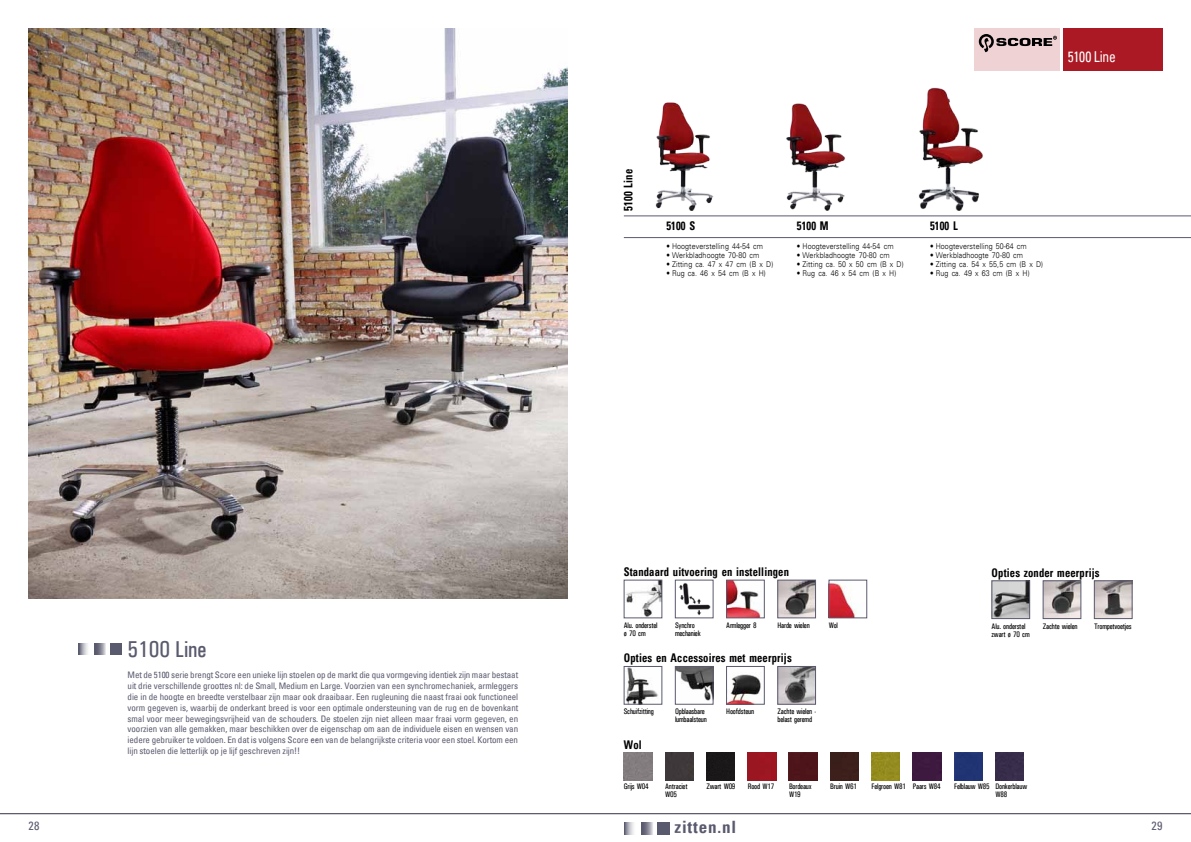
<style>
.page{position:relative;width:1191px;height:842px;background:#fff}
.page>*{position:absolute;margin:0;border:0;box-sizing:border-box;transform-origin:0 0}
.t1{font:500 condensed 23px "Univers";color:#5a5a6f}
.t2{font:700 condensed 17px "Univers";letter-spacing:.05em;color:#5a5a6f}
.t3{font:condensed 15px "Univers Condensed";letter-spacing:-.02em;color:#fff;scale:.9 1}
.t4{font:700 condensed 12px "Univers";letter-spacing:.015em;color:#000;scale:.88 1}
.t5{font:condensed 12px "Univers Condensed";color:#5a5a6f}
.t6{font:condensed 9px/10.8px "Univers Condensed";letter-spacing:-.01em;color:#5a5a6f;text-align:justify}
.t7{font:500 condensed 8px/8px "Univers";letter-spacing:-.025em;color:#000;scale:.95 1}
.t8{font:300 8px "Univers";letter-spacing:.015em;color:#000;scale:.88 1}
</style>
<div class="page">
<hr style="left:0;top:813px;width:1191px;height:1px;background:#5a5a6f">
<img style="left:28px;top:28px;width:539px;height:570px">
<img style="left:626px;top:582px;width:34px;height:34px">
<img style="left:679px;top:582px;width:32px;height:34px">
<img style="left:728px;top:582px;width:34px;height:34px">
<div style="left:726px;top:580px;width:38px;height:38px;border:1px solid #5a5a6f"></div>
<img style="left:779px;top:582px;width:34px;height:34px">
<div style="left:777px;top:580px;width:38px;height:38px;border:1px solid #5a5a6f"></div>
<img style="left:830px;top:582px;width:27px;height:34px">
<div style="left:828px;top:580px;width:39px;height:38px;border:1px solid #5a5a6f"></div>
<img style="left:626px;top:668px;width:32px;height:34px">
<div style="left:624px;top:666px;width:38px;height:38px;border:1px solid #5a5a6f"></div>
<img style="left:677px;top:668px;width:34px;height:33px">
<div style="left:675px;top:666px;width:38px;height:38px;border:1px solid #5a5a6f"></div>
<img style="left:728px;top:674px;width:33px;height:28px">
<div style="left:726px;top:666px;width:38px;height:38px;border:1px solid #5a5a6f"></div>
<img style="left:779px;top:668px;width:34px;height:34px">
<div style="left:777px;top:666px;width:38px;height:38px;border:1px solid #5a5a6f"></div>
<img style="left:624px;top:752px;width:28px;height:29px">
<img style="left:665px;top:752px;width:28px;height:29px">
<img style="left:706px;top:752px;width:28px;height:29px">
<img style="left:747px;top:752px;width:29px;height:29px">
<img style="left:789px;top:752px;width:28px;height:29px">
<img style="left:830px;top:752px;width:28px;height:29px">
<img style="left:871px;top:752px;width:29px;height:29px">
<img style="left:912px;top:752px;width:29px;height:29px">
<img style="left:954px;top:752px;width:28px;height:29px">
<img style="left:995px;top:752px;width:28px;height:29px">
<img style="left:993px;top:582px;width:35px;height:35px">
<div style="left:991px;top:580px;width:39px;height:39px;border:1px solid #5a5a6f"></div>
<img style="left:1044px;top:582px;width:35px;height:35px">
<div style="left:1042px;top:580px;width:39px;height:39px;border:1px solid #5a5a6f"></div>
<img style="left:1096px;top:582px;width:34px;height:35px">
<div style="left:1094px;top:580px;width:38px;height:39px;border:1px solid #5a5a6f"></div>
<svg style="left:624px;top:822px;width:10px;height:12px"></svg>
<svg style="left:641px;top:822px;width:12px;height:12px"></svg>
<div style="left:658px;top:822px;width:12px;height:12px;background:#5a5a6f"></div>
<div style="left:974px;top:28px;width:85px;height:43px;background:#eed2d4"></div>
<div style="left:1063px;top:28px;width:99px;height:43px;background:#ab1a24"></div>
<svg style="left:978px;top:34px;width:79px;height:18px"></svg>
<div style="left:110px;top:644px;width:12px;height:11px;background:#5a5a6f"></div>
<svg style="left:79px;top:644px;width:9px;height:11px"></svg>
<svg style="left:94px;top:644px;width:12px;height:11px"></svg>
<img style="left:655px;top:102px;width:190px;height:108px">
<hr style="left:624px;top:216px;width:567px;height:1px;background:#5a5a6f">
<hr style="left:624px;top:237px;width:567px;height:1px;background:#5a5a6f">
<img style="left:918px;top:87px;width:65px;height:123px">
<h3 class="t3" style="left:1067px;top:45px;width:55px">5100 Line</h3>
<h3 class="t4" style="left:621px;top:211px;width:49px;rotate:-90deg">5100 Line</h3>
<h3 class="t4" style="left:666px;top:219px;width:34px">5100 S</h3>
<p class="t8" style="left:666px;top:241px;width:111px">• Hoogteverstelling 44-54 cm</p>
<p class="t8" style="left:666px;top:250px;width:107px">• Werkbladhoogte 70-80 cm</p>
<p class="t8" style="left:666px;top:259px;width:123px">• Zitting ca. 47 x 47 cm (B x D)</p>
<p class="t8" style="left:666px;top:268px;width:115px">• Rug ca. 46 x 54 cm (B x H)</p>
<h3 class="t4" style="left:797px;top:219px;width:38px">5100 M</h3>
<p class="t8" style="left:797px;top:241px;width:111px">• Hoogteverstelling 44-54 cm</p>
<p class="t8" style="left:797px;top:250px;width:107px">• Werkbladhoogte 70-80 cm</p>
<p class="t8" style="left:797px;top:259px;width:123px">• Zitting ca. 50 x 50 cm (B x D)</p>
<p class="t8" style="left:797px;top:268px;width:115px">• Rug ca. 46 x 54 cm (B x H)</p>
<h3 class="t4" style="left:930px;top:219px;width:33px">5100 L</h3>
<p class="t8" style="left:930px;top:241px;width:111px">• Hoogteverstelling 50-64 cm</p>
<p class="t8" style="left:930px;top:250px;width:107px">• Werkbladhoogte 70-80 cm</p>
<p class="t8" style="left:930px;top:259px;width:130px">• Zitting ca. 54 x 55,5 cm (B x D)</p>
<p class="t8" style="left:930px;top:268px;width:115px">• Rug ca. 49 x 63 cm (B x H)</p>
<h1 class="t1" style="left:128px;top:635px;width:80px">5100 Line</h1>
<p class="t6" style="left:128px;top:669px;width:392px">Met de 5100 serie brengt Score een unieke lijn stoelen op de markt die qua vormgeving identiek zijn maar bestaat uit drie verschillende groottes nl: de Small, Medium en Large. Voorzien van een synchromechaniek, armleggers die in de hoogte en breedte verstelbaar zijn maar ook draaibaar. Een rugleuning die naast fraai ook functioneel vorm gegeven is, waarbij de onderkant breed is voor een optimale ondersteuning van de rug en de bovenkant smal voor meer bewegingsvrijheid van de schouders. De stoelen zijn niet alleen maar fraai vorm gegeven, en voorzien van alle gemakken, maar beschikken over de eigenschap om aan de individuele eisen en wensen van iedere gebruiker te voldoen. En dat is volgens Score één van de belangrijkste criteria voor een stoel. Kortom een lijn stoelen die letterlijk op je lijf geschreven zijn!!</p>
<h3 class="t4" style="left:624px;top:564px;width:189px">Standaard uitvoering en instellingen</h3>
<p class="t7" style="left:624px;top:621px;width:37px">Alu. onderstel ø 70 cm</p>
<p class="t7" style="left:675px;top:621px;width:29px">Synchro mechaniek</p>
<p class="t7" style="left:726px;top:621px;width:33px">Armlegger 8</p>
<p class="t7" style="left:777px;top:621px;width:35px">Harde wielen</p>
<p class="t7" style="left:828px;top:621px;width:11px">Wol</p>
<h3 class="t4" style="left:624px;top:650px;width:192px">Opties en Accessoires met meerprijs</h3>
<h3 class="t4" style="left:991px;top:565px;width:124px">Opties zonder meerprijs</h3>
<p class="t7" style="left:991px;top:622px;width:42px">Alu. onderstel zwart ø 70 cm</p>
<p class="t7" style="left:1042px;top:622px;width:38px">Zachte wielen</p>
<p class="t7" style="left:1094px;top:622px;width:41px">Trompetvoetjes</p>
<p class="t7" style="left:624px;top:708px;width:33px">Schuifzitting</p>
<p class="t7" style="left:675px;top:708px;width:35px">Opblaasbare lumbaalsteun</p>
<p class="t7" style="left:726px;top:708px;width:31px">Hoofdsteun</p>
<p class="t7" style="left:777px;top:708px;width:42px">Zachte wielen - belast geremd</p>
<h3 class="t4" style="left:624px;top:737px;width:22px">Wol</h3>
<p class="t7" style="left:624px;top:782px;width:28px">Grijs W04</p>
<p class="t7" style="left:665px;top:782px;width:25px">Antraciet<br>W05</p>
<p class="t7" style="left:706px;top:782px;width:32px">Zwart W09</p>
<p class="t7" style="left:747px;top:782px;width:29px">Rood W17</p>
<p class="t7" style="left:789px;top:782px;width:25px">Bordeaux<br>W19</p>
<p class="t7" style="left:830px;top:782px;width:30px">Bruin W61</p>
<p class="t7" style="left:871px;top:782px;width:74px">Felgroen W81 Paars W84</p>
<p class="t7" style="left:995px;top:782px;width:35px;text-indent:-41px">Felblauw W85 Donkerblauw<br>W88</p>
<h2 class="t2" style="left:674px;top:817px;width:63px">zitten.nl</h2>
<h3 class="t5" style="left:28px;top:816px;width:13px">28</h3>
<h3 class="t5" style="left:1151px;top:816px;width:13px">29</h3>
</div>
